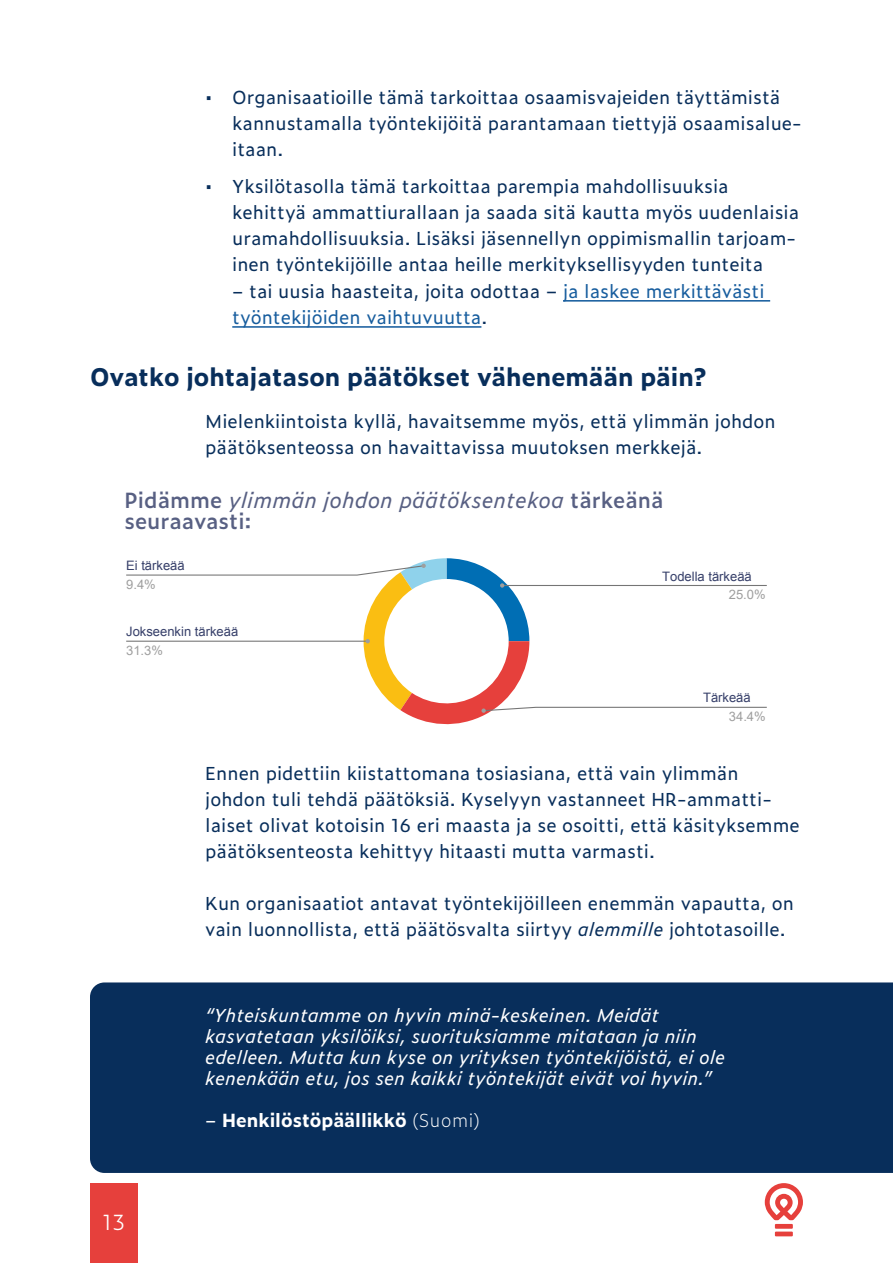
<style>
.page{position:relative;width:893px;height:1263px;background:#fff}
.page>*{position:absolute;margin:0;border:0;box-sizing:border-box;transform-origin:0 0}
.S_Subhead_2{font:700 24px "Zeitung Micro Pro";color:#082e5b}
.S_Chart_Title{font:italic 21px "Zeitung Micro Pro";color:#586083}
.S_Chart_Title-2{font:600 21px "Zeitung Micro Pro";color:#586083}
.t1{font:300 21px "Zeitung Micro Pro";color:#fff}
.S_Body_copy{font:18px/26.1px "Zeitung Micro Pro";color:#082e5b}
.S_Quote_with_BG{font:italic 18px/21px "Zeitung Micro Pro";color:#fff}
.t2{font:18px/26.1px "Zeitung Micro Pro";color:#175d9e}
.S_Quote_with_BG-2{font:700 18px "Zeitung Micro Pro";color:#fff}
.t3{font:13.05px/18.5px "Arial";color:#37406a}
.s1{color:#082e5b}
.s2{font-weight:600;font-style:normal}
.s3{color:#9e9e9e}
.s4{font-style:italic}
.s5{font-weight:400}
.s6{font-weight:200}
</style>
<div class="page">
<div style="left:90px;top:1183px;width:48px;height:80px;background:#e6403c"></div>
<div style="left:775px;top:1224px;width:18px;height:5px;background:#e6403c"></div>
<div style="left:775px;top:1231px;width:18px;height:5px;background:#e6403c"></div>
<svg style="left:765px;top:1183px;width:38px;height:37px"></svg>
<div style="left:90px;top:982px;width:803px;height:191px;background:#082e5b"></div>
<svg style="left:126px;top:558px;width:641px;height:167px"></svg>
<hr style="left:563px;top:300px;width:207px;height:2px;background:#175d9e">
<hr style="left:232px;top:326px;width:249px;height:2px;background:#175d9e">
<p class="S_Body_copy" style="left:232px;top:83px;width:571px;text-indent:-27px">• Organisaatioille tämä tarkoittaa osaamisvajeiden täyttämistä kannustamalla työntekijöitä parantamaan tiettyjä osaamisalue&shy;itaan.</p>
<p class="S_Body_copy" style="left:232px;top:173px;width:568px;text-indent:-27px">• Yksilötasolla tämä tarkoittaa parempia mahdollisuuksia kehittyä ammattiurallaan ja saada sitä kautta myös uudenlaisia uramahdollisuuksia. Lisäksi jäsennellyn oppimismallin tarjoam&shy;inen työntekijöille antaa heille merkityksellisyyden tunteita</p>
<p class="t2" style="left:232px;top:277px;width:534px"><span class="s1">– tai uusia haasteita, joita odottaa −</span> ja laskee merkittävästi työntekijöiden vaihtuvuutta<span class="s1">.</span></p>
<p class="S_Subhead_2" style="left:90px;top:358px;width:618px">Ovatko johtajatason päätökset vähenemään päin?</p>
<p class="S_Body_copy" style="left:205px;top:407px;width:572px">Mielenkiintoista kyllä, havaitsemme myös, että ylimmän johdon päätöksenteossa on havaittavissa muutoksen merkkejä.</p>
<p class="S_Chart_Title" style="left:124px;top:485px;width:540px"><span class="s2">Pidämme</span> ylimmän johdon päätöksentekoa <span class="s2">tärkeänä</span></p>
<p class="S_Chart_Title-2" style="left:124px;top:505px;width:129px">seuraavasti:</p>
<p class="t3" style="left:126px;top:556px;width:60px">Ei tärkeää<br><span class="s3">9.4%</span></p>
<p class="t3" style="left:126px;top:623px;width:114px">Jokseenkin tärkeää<br><span class="s3">31.3%</span></p>
<p class="t3" style="left:729px;top:567px;width:38px;text-indent:-67px">Todella tärkeää<br><span class="s3">25.0%</span></p>
<p class="t3" style="left:729px;top:689px;width:38px;text-indent:-26px">Tärkeää<br><span class="s3">34.4%</span></p>
<p class="S_Body_copy" style="left:205px;top:759px;width:596px">Ennen pidettiin kiistattomana tosiasiana, että vain ylimmän johdon tuli tehdä päätöksiä. Kyselyyn vastanneet HR-ammatti&shy;laiset olivat kotoisin 16 eri maasta ja se osoitti, että käsityksemme päätöksenteosta kehittyy hitaasti mutta varmasti.</p>
<p class="S_Body_copy" style="left:205px;top:889px;width:590px">Kun organisaatiot antavat työntekijöilleen enemmän vapautta, on vain luonnollista, että päätösvalta siirtyy <span class="s4">alemmille</span> johtotasoille.</p>
<p class="t1" style="left:103px;top:1206px;width:24px">13</p>
<p class="S_Quote_with_BG" style="left:205px;top:1004px;width:455px">“Yhteiskuntamme on hyvin minä-keskeinen. Meidät</p>
<p class="S_Quote_with_BG" style="left:205px;top:1025px;width:493px">kasvatetaan yksilöiksi, suorituksiamme mitataan ja niin</p>
<p class="S_Quote_with_BG" style="left:205px;top:1046px;width:522px">edelleen. Mutta kun kyse on yrityksen työntekijöistä, ei ole kenenkään etu, jos sen kaikki työntekijät eivät voi hyvin.”</p>
<p class="S_Quote_with_BG-2" style="left:205px;top:1106px;width:277px"><span class="s5">–</span> Henkilöstöpäällikkö <span class="s6">(Suomi)</span></p>
</div>
